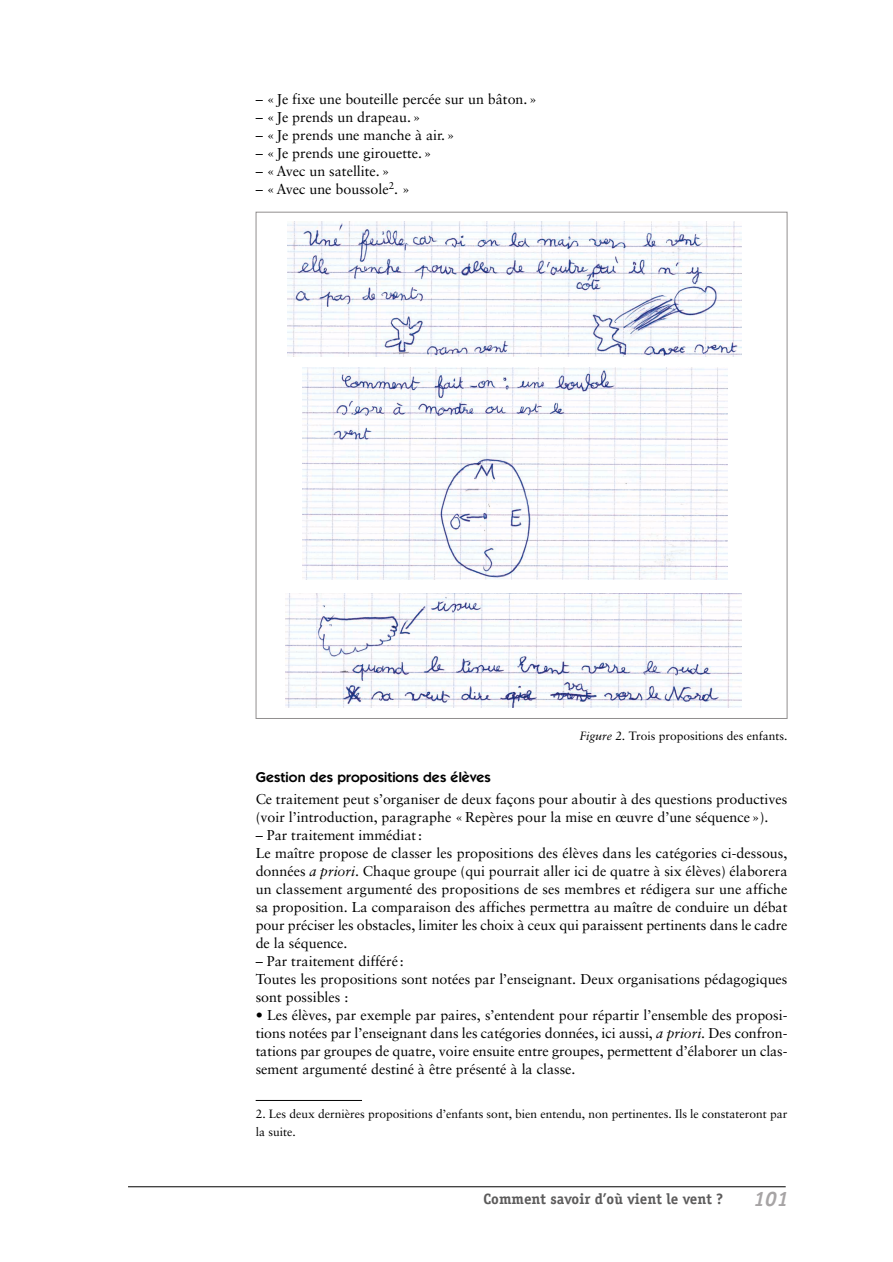
<style>
.page{position:relative;width:893px;height:1262px;background:#fff}
.page>*{position:absolute;margin:0;border:0;box-sizing:border-box;transform-origin:0 0}
.t1{font:italic 700 21px "Officina Sans";color:#a7a4a5}
.t2{font:700 15px "Officina Serif";color:#5c5b5b}
.t3{font:14.25px/18px "Sabon";color:#000}
.t4{font:600 14.25px "Itc Kabel";letter-spacing:.01em;color:#000}
.t5{font:12px/18px "Sabon";color:#000}
.s1{font-style:italic}
</style>
<div class="page">
<hr style="left:128px;top:1186px;width:657px;height:1px;background:#000">
<hr style="left:256px;top:1100px;width:106px;height:1px;background:#000">
<img style="left:287px;top:222px;width:454px;height:134px">
<img style="left:302px;top:367px;width:426px;height:213px">
<img style="left:285px;top:594px;width:456px;height:113px">
<p class="t3" style="left:256px;top:91px;width:283px">– «Je fixe une bouteille percée sur un bâton.»</p>
<p class="t3" style="left:256px;top:109px;width:167px">– «Je prends un drapeau.»</p>
<p class="t3" style="left:256px;top:127px;width:201px">– «Je prends une manche à air.»</p>
<p class="t3" style="left:256px;top:145px;width:178px">– «Je prends une girouette.»</p>
<p class="t3" style="left:256px;top:163px;width:135px">– «Avec un satellite.»</p>
<p class="t3" style="left:256px;top:181px;width:156px">– «Avec une boussole<sup>2</sup>. »</p>
<p class="t5" style="left:579px;top:728px;width:209px"><span class="s1">Figure 2.</span> Trois propositions des enfants.</p>
<p class="t4" style="left:256px;top:771px;width:237px">Gestion des propositions des élèves</p>
<p class="t3" style="left:256px;top:791px;width:533px">Ce traitement peut s’organiser de deux façons pour aboutir à des questions productives (voir l’introduction, paragraphe «Repères pour la mise en œuvre d’une séquence»).</p>
<p class="t3" style="left:256px;top:827px;width:533px">– Par traitement immédiat:<br>Le maître propose de classer les propositions des élèves dans les catégories ci-dessous, données <span class="s1">a priori</span>. Chaque groupe (qui pourrait aller ici de quatre à six élèves) élaborera un classement argumenté des propositions de ses membres et rédigera sur une affiche sa proposition. La comparaison des affiches permettra au maître de conduire un débat pour préciser les obstacles, limiter les choix à ceux qui paraissent pertinents dans le cadre de la séquence.</p>
<p class="t3" style="left:256px;top:953px;width:533px">– Par traitement différé :<br>Toutes les propositions sont notées par l’enseignant. Deux organisations pédagogiques sont possibles :</p>
<p class="t3" style="left:256px;top:1007px;width:533px;text-align:justify">• Les élèves, par exemple par paires, s’entendent pour répartir l’ensemble des proposi&shy;tions notées par l’enseignant dans les catégories données, ici aussi, <span class="s1">a priori</span>. Des confron&shy;tations par groupes de quatre, voire ensuite entre groupes, permettent d’élaborer un clas&shy;sement argumenté destiné à être présenté à la classe.</p>
<p class="t5" style="left:256px;top:1105px;width:533px">2. Les deux dernières propositions d’enfants sont, bien entendu, non pertinentes. Ils le constateront par la suite.</p>
<p class="t2" style="left:483px;top:1193px;width:241px">Comment savoir d’où vient le vent ?</p>
<h1 class="t1" style="left:753px;top:1190px;width:37px">101</h1>
</div>
